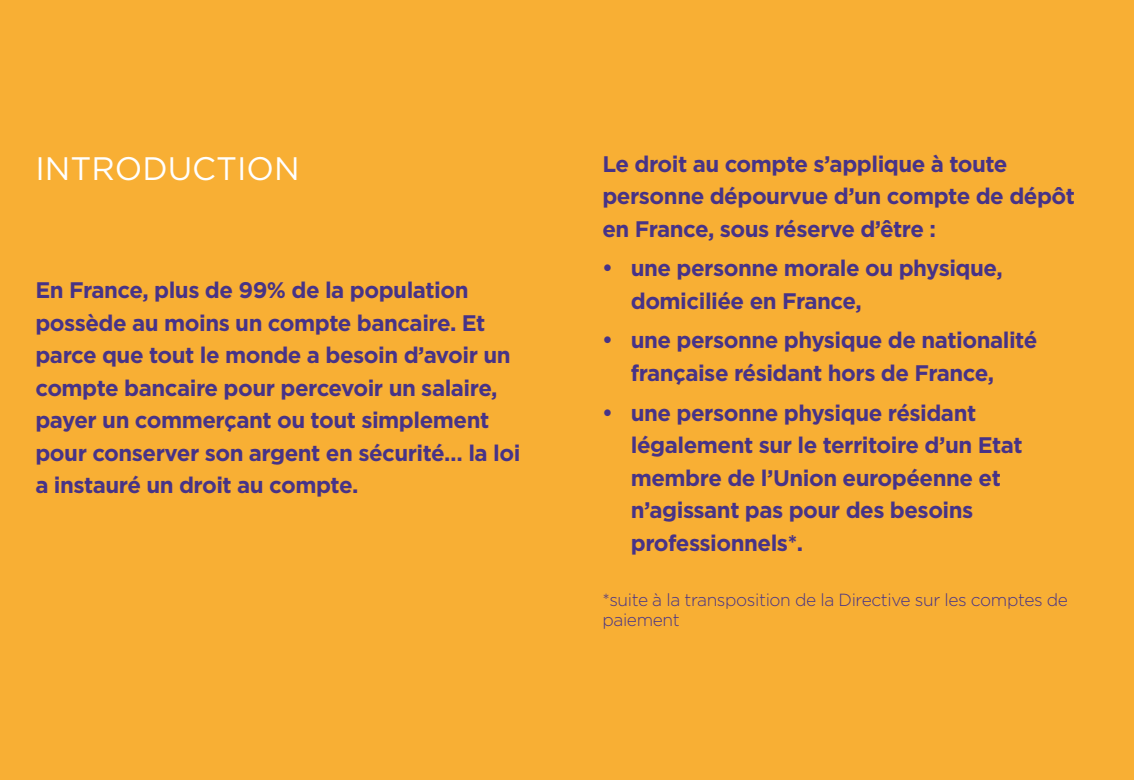
<style>
.page{position:relative;width:1134px;height:780px;background:#f8af34}
.page>*{position:absolute;margin:0;border:0;box-sizing:border-box;transform-origin:0 0}
.H1_-_intro_sommaire{font:32.5px "Gotham";color:#fff}
.texte_intro{font:700 22.5px/32.5px "Gotham";letter-spacing:-.02em;color:#473387}
.texte_intro-2{font:300 17.5px/20px "Gotham";letter-spacing:-.02em;color:#473387}
</style>
<div class="page">
<h1 class="H1_-_intro_sommaire" style="left:35px;top:147px;width:266px">INTRODUCTION</h1>
<p class="texte_intro" style="left:35px;top:274px;width:486px">En France, plus de 99% de la population possède au moins un compte bancaire. Et parce que tout le monde a besoin d’avoir un compte bancaire pour percevoir un salaire, payer un commerçant ou tout simplement pour conserver son argent en sécurité… la loi a instauré un droit au compte.</p>
<p class="texte_intro" style="left:602px;top:147px;width:474px">Le droit au compte s’applique à toute personne dépourvue d’un compte de dépôt en France, sous réserve d’être :</p>
<p class="texte_intro" style="left:631px;top:252px;width:374px">une personne morale ou physique, domiciliée en France,</p>
<p class="texte_intro" style="left:631px;top:324px;width:408px">une personne physique de nationalité française résidant hors de France,</p>
<p class="texte_intro" style="left:631px;top:396px;width:393px">une personne physique résidant légalement sur le territoire d’un Etat membre de l’Union européenne et n’agissant pas pour des besoins professionnels*.</p>
<p class="texte_intro-2" style="left:602px;top:589px;width:467px">*suite à la transposition de la Directive sur les comptes de paiement</p>
</div>
